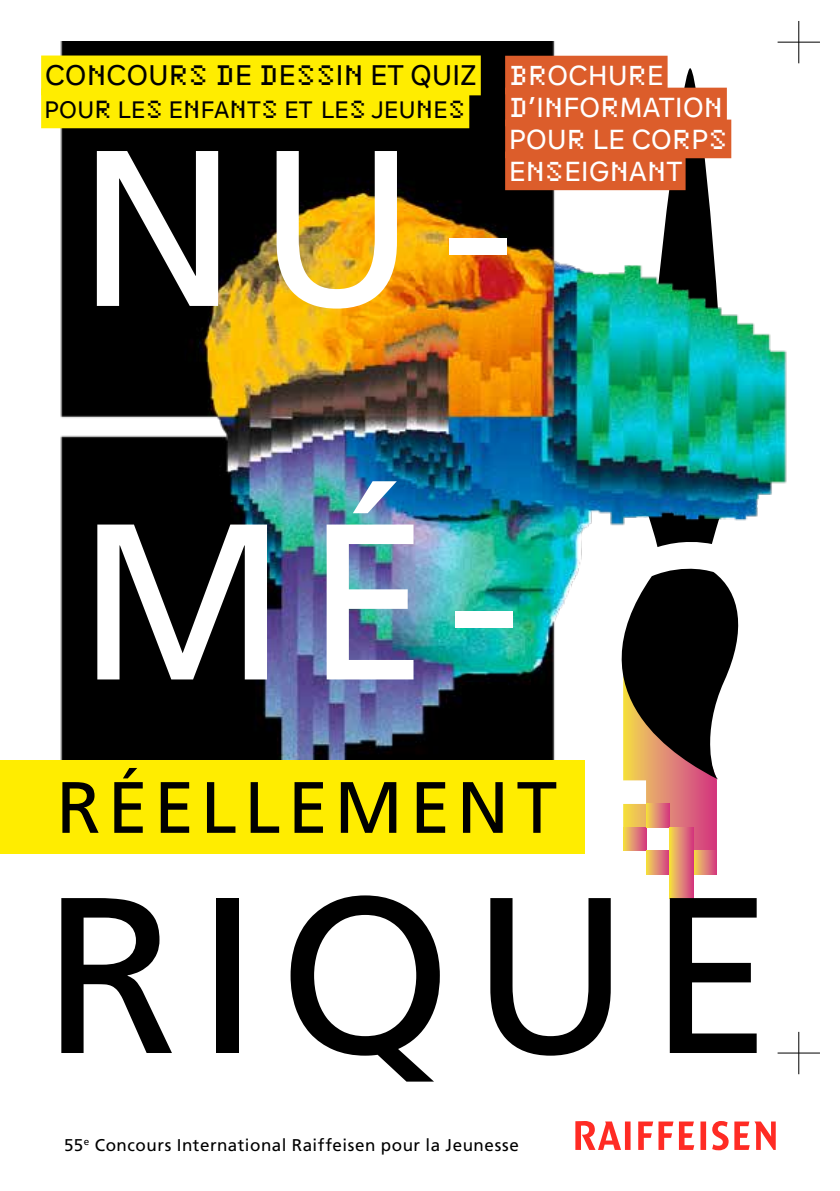
<style>
.page{position:relative;width:840px;height:1191px;background:#fff}
.page>*{position:absolute;margin:0;border:0;box-sizing:border-box;transform-origin:0 0}
.t1{font:221.8px/373.4px "Frutiger LT Com";color:#fff}
.t2{font:221.8px "Frutiger LT Com";letter-spacing:.085em;color:#000}
.t3{font:72.6px "Frutiger LT Com";letter-spacing:.09em;color:#000}
.t4{font:29.4px "Genos GFG";letter-spacing:.015em;color:#000}
.t5{font:28.6px/32px "Genos GFG";letter-spacing:.015em;color:#fff}
.t6{font:24.8px "Genos GFG";letter-spacing:.015em;color:#000}
.t7{font:17px "Frutiger LT Com";letter-spacing:.03em;color:#000}
.s1{font-family:"Color Basic";font-size:25px}
.s2{font-family:"Frutiger LT Com"}
.s3{font-family:"Color Basic";font-size:25.8px}
.s4{font-family:"Color Basic";font-size:22.6px}
</style>
<div class="page">
<hr style="left:777px;top:42px;width:42px;height:1px;background:#000">
<hr style="left:797px;top:21px;width:1px;height:42px;background:#000">
<hr style="left:777px;top:1052px;width:42px;height:1px;background:#000">
<hr style="left:797px;top:1031px;width:1px;height:43px;background:#000">
<img style="left:41px;top:42px;width:775px;height:857px">
<div style="left:505px;top:56px;width:162px;height:38px;background:#dc5d2b"></div>
<div style="left:505px;top:88px;width:221px;height:38px;background:#dc5d2b"></div>
<div style="left:505px;top:120px;width:225px;height:38px;background:#dc5d2b"></div>
<div style="left:505px;top:151px;width:180px;height:39px;background:#dc5d2b"></div>
<div style="left:0;top:760px;width:584px;height:94px;background:#ffed00"></div>
<svg style="left:575px;top:1121px;width:200px;height:29px"></svg>
<div style="left:41px;top:56px;width:439px;height:39px;background:#ffed00"></div>
<div style="left:41px;top:88px;width:428px;height:40px;background:#ffed00"></div>
<h3 class="t5" style="left:508px;top:59px;width:220px"><span class="s1">BR</span>OCHU<span class="s1">R</span>E<br><span class="s1">D</span><span class="s2">’</span>I<span class="s1">N</span>FO<span class="s1">R</span>MATIO<span class="s1">N<br></span>POU<span class="s1">R</span> LE CO<span class="s1">R</span>P<span class="s1">S<br></span>E<span class="s1">NS</span>EIG<span class="s1">N</span>A<span class="s1">N</span>T</h3>
<h3 class="t4" style="left:45px;top:59px;width:433px">CO<span class="s3">N</span>COU<span class="s3">RS D</span>E <span class="s3">D</span>E<span class="s3">SS</span>I<span class="s3">N</span> ET QUIZ</h3>
<h3 class="t6" style="left:44px;top:96px;width:422px">POU<span class="s4">R</span> LE<span class="s4">S</span> E<span class="s4">N</span>FA<span class="s4">N</span>T<span class="s4">S</span> ET LE<span class="s4">S</span> JEU<span class="s4">N</span>E<span class="s4">S</span></h3>
<h1 class="t1" style="left:77px;top:43px;width:445px">NU-<br>MÉ-</h1>
<h2 class="t3" style="left:56px;top:765px;width:502px">RÉELLEMENT</h2>
<h1 class="t2" style="left:43px;top:845px;width:730px">RIQUE</h1>
<p class="t7" style="left:64px;top:1134px;width:456px">55<sup>e</sup> Concours International Raiffeisen pour la Jeunesse</p>
</div>
